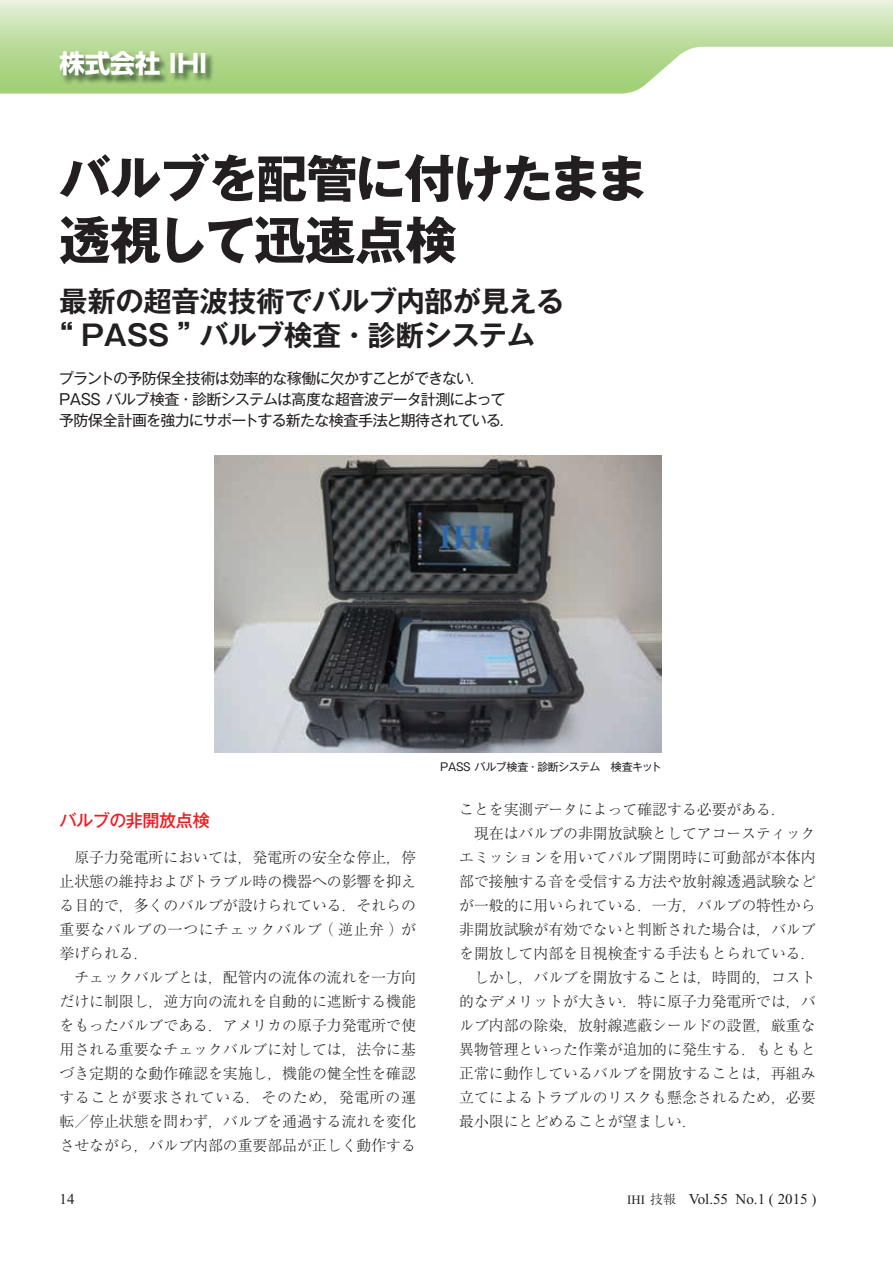
<style>
.page{position:relative;width:893px;height:1263px;background:#fff}
.page>*{position:absolute;margin:0;border:0;box-sizing:border-box;transform-origin:0 0}
.t1{font:700 51px/61.5px "Gothic MB101 Pro";letter-spacing:-.035em;color:#231f20}
.t2{font:700 28.5px/34.5px "Gothic MB101 Pro De";letter-spacing:-.015em;color:#231f20}
.t3{font:700 25.5px "Shin Go Pro";letter-spacing:-.005em;color:#fff}
.t4{font:500 17.25px "Gothic MB101 Pro";letter-spacing:-.025em;color:#ee1d23}
.t5{font:300 15px/24px "Ryumin Pro";color:#231f20;text-align:justify}
.t6{font:15px/21px "Gothic MB101 Pro";letter-spacing:-.045em;color:#231f20}
.t7{font:15px "Times New Roman";color:#231f20}
.t8{font:10.95px "Gothic MB101 Pro";letter-spacing:-.045em;color:#231f20}
.s1{font-size:12.75px}
.s2{font-family:"Ryumin Pro";font-weight:300;font-size:12.75px}
</style>
<div class="page">
<svg style="left:0;top:0;width:893px;height:94px;background:#cae3b2"></svg>
<img style="left:60px;top:51px;width:154px;height:33px">
<img style="left:215px;top:455px;width:446px;height:298px">
<h3 class="t3" style="left:59px;top:44px;width:149px">株式会社 IHI</h3>
<h1 class="t1" style="left:59px;top:142px;width:590px">バルブを配管に付けたまま透視して迅速点検</h1>
<h2 class="t2" style="left:45px;top:280px;width:522px;text-indent:15px">最新の超音波技術でバルブ内部が見える“ PASS ”バルブ検査・診断システム</h2>
<p class="t6" style="left:59px;top:366px;width:457px">プラントの予防保全技術は効率的な稼働に欠かすことができない．<br>PASS バルブ検査・診断システムは高度な超音波データ計測によって予防保全計画を強力にサポートする新たな検査手法と期待されている．</p>
<p class="t4" style="left:59px;top:806px;width:152px">バルブの非開放点検</p>
<p class="t5" style="left:60px;top:844px;width:358px;text-indent:15px">原子力発電所においては，発電所の安全な停止，停止状態の維持およびトラブル時の機器への影響を抑える目的で，多くのバルブが設けられている．それらの重要なバルブの一つにチェックバルブ（逆止弁）が挙げられる．</p>
<p class="t5" style="left:60px;top:964px;width:358px;text-indent:15px">チェックバルブとは，配管内の流体の流れを一方向だけに制限し，逆方向の流れを自動的に遮断する機能をもったバルブである．アメリカの原子力発電所で使用される重要なチェックバルブに対しては，法令に基づき定期的な動作確認を実施し，機能の健全性を確認することが要求されている．そのため，発電所の運転／停止状態を問わず，バルブを通過する流れを変化させながら，バルブ内部の重要部品が正しく動作する</p>
<p class="t8" style="left:440px;top:758px;width:223px">PASS バルブ検査・診断システム　検査キット</p>
<p class="t5" style="left:459px;top:796px;width:328px">ことを実測データによって確認する必要がある．</p>
<p class="t5" style="left:474px;top:820px;width:343px">現在はバルブの非開放試験としてアコースティック</p>
<p class="t5" style="left:459px;top:844px;width:358px">エミッションを用いてバルブ開閉時に可動部が本体内</p>
<p class="t5" style="left:459px;top:868px;width:358px">部で接触する音を受信する方法や放射線透過試験など</p>
<p class="t5" style="left:459px;top:892px;width:358px">が一般的に用いられている．一方，バルブの特性から</p>
<p class="t5" style="left:459px;top:916px;width:358px">非開放試験が有効でないと判断された場合は，バルブ</p>
<p class="t5" style="left:459px;top:940px;width:358px">を開放して内部を目視検査する手法もとられている．</p>
<p class="t5" style="left:474px;top:964px;width:343px">しかし，バルブを開放することは，時間的，コスト</p>
<p class="t5" style="left:459px;top:988px;width:358px">的なデメリットが大きい．特に原子力発電所では，バ</p>
<p class="t5" style="left:459px;top:1012px;width:358px">ルブ内部の除染，放射線遮蔽シールドの設置，厳重な</p>
<p class="t5" style="left:459px;top:1036px;width:358px">異物管理といった作業が追加的に発生する．もともと</p>
<p class="t5" style="left:459px;top:1060px;width:358px">正常に動作しているバルブを開放することは，再組み</p>
<p class="t5" style="left:459px;top:1084px;width:358px">立てによるトラブルのリスクも懸念されるため，必要</p>
<p class="t5" style="left:459px;top:1108px;width:239px">最小限にとどめることが望ましい．</p>
<p class="t7" style="left:60px;top:1191px;width:16px">14</p>
<p class="t7" style="left:627px;top:1191px;width:191px"><span class="s1">IHI</span> <span class="s2">技報　</span>Vol.55 No.1 ( 2015 )</p>
</div>
